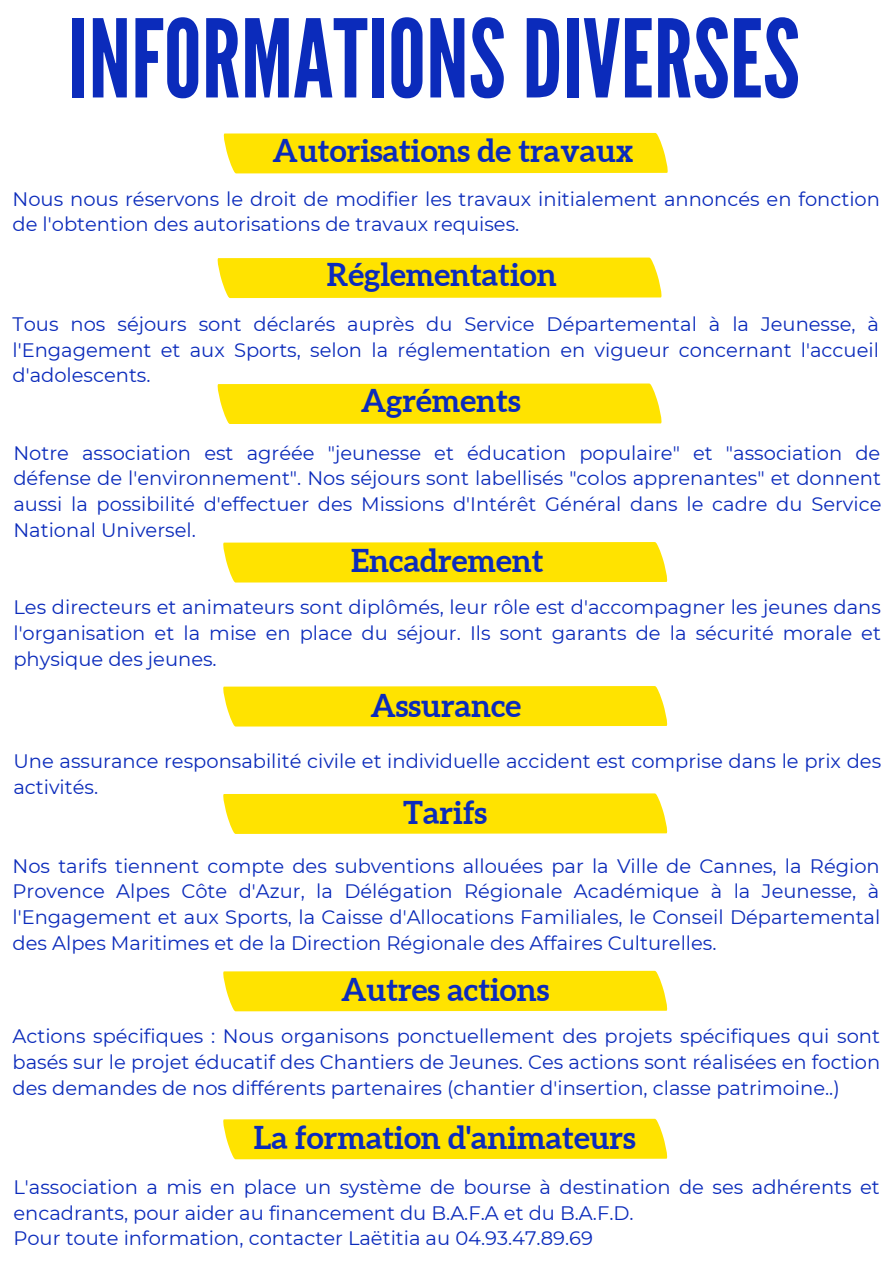
<style>
.page{position:relative;width:893px;height:1264px;background:#fff}
.page>*{position:absolute;margin:0;border:0;box-sizing:border-box;transform-origin:0 0}
.t1{font:107.85px "League Gothic";color:#0b2bbb}
.t2{font:700 31.5px "Aleo";color:#0b2bbb}
.t3{font:19.5px/25.7px "Montserrat";color:#0b2bbb;text-align:justify}
</style>
<div class="page">
<div style="left:224px;top:133px;width:443px;height:40px;background:#ffe300"></div>
<div style="left:223px;top:793px;width:444px;height:41px;background:#ffe300"></div>
<div style="left:218px;top:383px;width:443px;height:41px;background:#ffe300"></div>
<div style="left:218px;top:257px;width:443px;height:41px;background:#ffe300"></div>
<div style="left:223px;top:686px;width:444px;height:40px;background:#ffe300"></div>
<div style="left:223px;top:542px;width:444px;height:40px;background:#ffe300"></div>
<div style="left:223px;top:970px;width:444px;height:41px;background:#ffe300"></div>
<div style="left:223px;top:1118px;width:444px;height:41px;background:#ffe300"></div>
<h1 class="t1" style="left:68px;top:-3px;width:733px">INFORMATIONSDIVERSES</h1>
<h2 class="t2" style="left:272px;top:133px;width:362px">Autorisations de travaux</h2>
<p class="t3" style="left:13px;top:186px;width:868px">Nous nous réservons le droit de modifier les travaux initialement annoncés en fonction de l'obtention des autorisations de travaux requises.</p>
<h2 class="t2" style="left:327px;top:257px;width:231px">Réglementation</h2>
<p class="t3" style="left:13px;top:311px;width:867px">Tous nos séjours sont déclarés auprès du Service Départemental à la Jeunesse, à l'Engagement et aux Sports, selon la réglementation en vigueur concernant l'accueil d'adolescents.</p>
<h2 class="t2" style="left:361px;top:382px;width:161px">Agréments</h2>
<p class="t3" style="left:13px;top:440px;width:869px">Notre association est agréée "jeunesse et éducation populaire" et "association de défense de l'environnement". Nos séjours sont labellisés "colos apprenantes" et donnent aussi la possibilité d'effectuer des Missions d'Intérêt Général dans le cadre du Service National Universel.</p>
<h2 class="t2" style="left:351px;top:542px;width:194px">Encadrement</h2>
<p class="t3" style="left:13px;top:594px;width:868px">Les directeurs et animateurs sont diplômés, leur rôle est d'accompagner les jeunes dans l'organisation et la mise en place du séjour. Ils sont garants de la sécurité morale et physique des jeunes.</p>
<h2 class="t2" style="left:370px;top:687px;width:152px">Assurance</h2>
<p class="t3" style="left:13px;top:748px;width:869px">Une assurance responsabilité civile et individuelle accident est comprise dans le prix des activités.</p>
<h2 class="t2" style="left:403px;top:794px;width:85px">Tarifs</h2>
<p class="t3" style="left:13px;top:852px;width:869px">Nos tarifs tiennent compte des subventions allouées par la Ville de Cannes, la Région Provence Alpes Côte d'Azur, la Délégation Régionale Académique à la Jeunesse, à l'Engagement et aux Sports, la Caisse d'Allocations Familiales, le Conseil Départemental des Alpes Maritimes et de la Direction Régionale des Affaires Culturelles.</p>
<h2 class="t2" style="left:341px;top:971px;width:210px">Autres actions</h2>
<p class="t3" style="left:13px;top:1023px;width:869px">Actions spécifiques : Nous organisons ponctuellement des projets spécifiques qui sont basés sur le projet éducatif des Chantiers de Jeunes. Ces actions sont réalisées en foction des demandes de nos différents partenaires (chantier d'insertion, classe patrimoine..)</p>
<h2 class="t2" style="left:254px;top:1119px;width:383px">La formation d'animateurs</h2>
<p class="t3" style="left:13px;top:1174px;width:867px;text-align:left">L'association a mis en place un système de bourse à destination de ses adhérents et encadrants, pour aider au financement du B.A.F.A et du B.A.F.D.<br>Pour toute information, contacter Laëtitia au 04.93.47.89.69</p>
</div>
